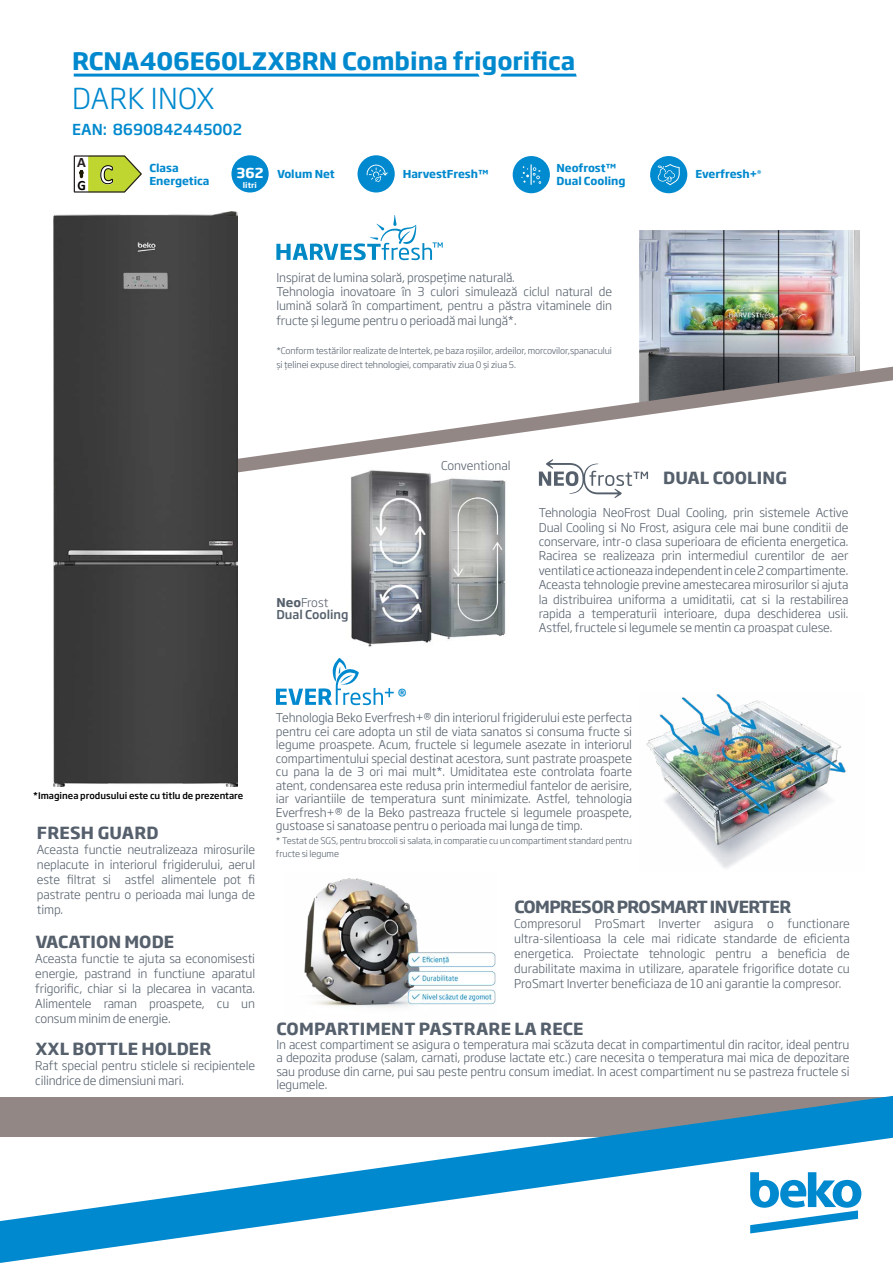
<style>
.page{position:relative;width:893px;height:1263px;background:#fff}
.page>*{position:absolute;margin:0;border:0;box-sizing:border-box;transform-origin:0 0}
.t1{font:300 28.5px "Soho Gothic Pro";letter-spacing:.015em;color:#0089ce}
.t2{font:700 28.5px "Calibri";color:#fff;scale:.93 1}
.t3{font:700 23.85px "Soho Gothic Pro";color:#0089ce}
.t4{font:700 16.5px "Soho Gothic Pro";letter-spacing:.005em;color:#55606c}
.t5{font:700 16.5px "Soho Gothic Pro";letter-spacing:-.035em;color:#55606c}
.t6{font:500 15px "Soho Gothic Pro";color:#0089ce}
.t7{font:700 14.4px "Calibri";color:#241c1f}
.t8{font:700 14.25px "Calibri";color:#000;scale:.93 1}
.t9{font:700 13.5px "Soho Gothic Pro";color:#fff}
.t10{font:700 13.5px "Soho Gothic Pro";color:#0089ce}
.t11{font:300 12px/15px "Soho Gothic Pro";letter-spacing:-.01em;color:#55606c;text-align:justify}
.t12{font:500 12px/11.7px "Soho Gothic Pro";color:#55606c}
.t13{font:700 10.8px/13px "Soho Gothic Pro";color:#0089ce}
.t14{font:700 10.8px/13px "Soho Gothic Pro";color:#0089cf}
.t15{font:300 9px/14.4px "Soho Gothic Pro";letter-spacing:-.01em;color:#55606c}
.t16{font:500 9px "Soho Gothic Pro";color:#000}
.t17{font:700 7.5px "Soho Gothic Pro";color:#fff}
.s1{font-weight:700}
.s2{font-weight:300}
</style>
<div class="page">
<svg style="left:0;top:1096px;width:893px;height:167px"></svg>
<img style="left:639px;top:230px;width:221px;height:123px">
<svg style="left:276px;top:215px;width:167px;height:45px"></svg>
<svg style="left:750px;top:1172px;width:111px;height:61px"></svg>
<img style="left:351px;top:487px;width:155px;height:160px">
<svg style="left:569px;top:487px;width:53px;height:11px"></svg>
<img style="left:646px;top:694px;width:200px;height:175px">
<svg style="left:276px;top:658px;width:118px;height:47px"></svg>
<svg style="left:237px;top:353px;width:656px;height:134px"></svg>
<svg style="left:74px;top:74px;width:406px;height:3px"></svg>
<svg style="left:500px;top:74px;width:77px;height:3px"></svg>
<div style="left:513px;top:156px;width:37px;height:37px;background:#008acf;border-radius:50%"></div>
<svg style="left:521px;top:166px;width:20px;height:18px"></svg>
<hr style="left:530px;top:164px;width:2px;height:21px;background:#fff">
<div style="left:357px;top:155px;width:38px;height:37px;background:#0089ce;border-radius:50%"></div>
<svg style="left:367px;top:165px;width:21px;height:17px"></svg>
<div style="left:650px;top:156px;width:37px;height:37px;background:#008acf;border-radius:50%"></div>
<svg style="left:658px;top:164px;width:22px;height:21px"></svg>
<div style="left:231px;top:155px;width:38px;height:37px;background:#0089ce;border-radius:50%"></div>
<div style="left:53px;top:211px;width:184px;height:576px;background:#3e3e3e"></div>
<svg style="left:73px;top:155px;width:69px;height:38px"></svg>
<img style="left:304px;top:878px;width:192px;height:130px">
<h2 class="t3" style="left:72px;top:43px;width:505px">RCNA406E60LZXBRN Combina frigorifica</h2>
<h1 class="t1" style="left:72px;top:77px;width:144px">DARK INOX</h1>
<p class="t6" style="left:72px;top:117px;width:171px">EAN: 8690842445002</p>
<p class="t7" style="left:77px;top:152px;width:10px">A</p>
<p class="t8" style="left:77px;top:175px;width:11px">G</p>
<h1 class="t2" style="left:99px;top:154px;width:17px">C</h1>
<p class="t14" style="left:149px;top:160px;width:62px">Clasa<br>Energetica</p>
<p class="t13" style="left:277px;top:167px;width:59px">Volum Net</p>
<p class="t13" style="left:403px;top:167px;width:88px">HarvestFresh™</p>
<p class="t13" style="left:556px;top:160px;width:71px">Neofrost™<br>Dual Cooling</p>
<p class="t9" style="left:237px;top:162px;width:28px">362</p>
<p class="t13" style="left:695px;top:167px;width:68px">Everfresh+<sup>®</sup></p>
<p class="t17" style="left:243px;top:179px;width:15px">litri</p>
<p class="t11" style="left:276px;top:269px;width:337px;line-height:14.4px;text-align:left">Inspirat de lumina solară, prospețime naturală.<br>Tehnologia inovatoare în 3 culori simulează ciclul natural de lumină solară în compartiment, pentru a păstra vitaminele din fructe și legume pentru o perioadă mai lungă*.</p>
<p class="t15" style="left:276px;top:343px;width:337px">*Conform testărilor realizate de Intertek, pe baza roșiilor, ardeilor, morcovilor,spanacului și țelinei expuse direct tehnologiei, comparativ ziua 0 și ziua 5.</p>
<p class="t12" style="left:276px;top:596px;width:74px"><span class="s1">Neo</span><span class="s2">Frost<br></span>Dual Cooling</p>
<p class="t10" style="left:398px;top:683px;width:11px">®</p>
<p class="t11" style="left:441px;top:457px;width:71px">Conventional</p>
<h3 class="t4" style="left:663px;top:465px;width:125px">DUAL COOLING</h3>
<p class="t11" style="left:539px;top:505px;width:311px;line-height:14.4px">Tehnologia NeoFrost Dual Cooling, prin sistemele Active Dual Cooling si No Frost, asigura cele mai bune conditii de conservare, intr-o clasa superioara de eficienta energetica.<br>Racirea se realizeaza prin intermediul curentilor de aer ventilati ce actioneaza independent in cele 2 compartimente.<br>Aceasta tehnologie previne amestecarea mirosurilor si ajuta la distribuirea uniforma a umiditatii, cat si la restabilirea rapida a temperaturii interioare, dupa deschiderea usii.<br>Astfel, fructele si legumele se mentin ca proaspat culese.</p>
<p class="t16" style="left:33px;top:789px;width:212px">*Imaginea produsului este cu titlu de prezentare</p>
<h3 class="t4" style="left:37px;top:819px;width:123px">FRESH GUARD</h3>
<p class="t11" style="left:37px;top:841px;width:220px">Aceasta functie neutralizeaza mirosurile neplacute in interiorul frigiderului, aerul este filtrat si astfel alimentele pot fi pastrate pentru o perioada mai lunga de timp.</p>
<h3 class="t4" style="left:35px;top:928px;width:140px">VACATION MODE</h3>
<p class="t11" style="left:35px;top:950px;width:221px">Aceasta functie te ajuta sa economisesti energie, pastrand in functiune aparatul frigorific, chiar si la plecarea in vacanta.<br>Alimentele raman proaspete, cu un consum minim de energie.</p>
<h3 class="t4" style="left:35px;top:1036px;width:177px">XXL BOTTLE HOLDER</h3>
<p class="t11" style="left:35px;top:1058px;width:221px">Raft special pentru sticlele si recipientele cilindrice de dimensiuni mari.</p>
<p class="t11" style="left:276px;top:710px;width:358px;line-height:13.5px">Tehnologia Beko Everfresh+® din interiorul frigiderului este perfecta pentru cei care adopta un stil de viata sanatos si consuma fructe si legume proaspete. Acum, fructele si legumele asezate in interiorul compartimentului special destinat acestora, sunt pastrate proaspete cu pana la de 3 ori mai mult*. Umiditatea este controlata foarte atent, condensarea este redusa prin intermediul fantelor de aerisire, iar variantiile de temperatura sunt minimizate. Astfel, tehnologia Everfresh+® de la Beko pastreaza fructele si legumele proaspete, gustoase si sanatoase pentru o perioada mai lunga de timp.</p>
<p class="t15" style="left:276px;top:833px;width:358px;line-height:13.5px">* Testat de SGS, pentru broccoli si salata, in comparatie cu un compartiment standard pentru fructe si legume</p>
<h3 class="t5" style="left:514px;top:893px;width:278px">COMPRESOR PROSMART INVERTER</h3>
<p class="t11" style="left:514px;top:915px;width:337px">Compresorul ProSmart Inverter asigura o functionare ultra-silentioasa la cele mai ridicate standarde de eficienta energetica. Proiectate tehnologic pentru a beneficia de durabilitate maxima in utilizare, aparatele frigorifice dotate cu ProSmart Inverter beneficiaza de 10 ani garantie la compresor.</p>
<h3 class="t4" style="left:276px;top:1016px;width:309px">COMPARTIMENT PASTRARE LA RECE</h3>
<p class="t11" style="left:276px;top:1037px;width:575px;line-height:13.5px">In acest compartiment se asigura o temperatura mai scăzuta decat in compartimentul din racitor, ideal pentru a depozita produse (salam, carnati, produse lactate etc.) care necesita o temperatura mai mica de depozitare sau produse din carne, pui sau peste pentru consum imediat. In acest compartiment nu se pastreza fructele si legumele.</p>
</div>
